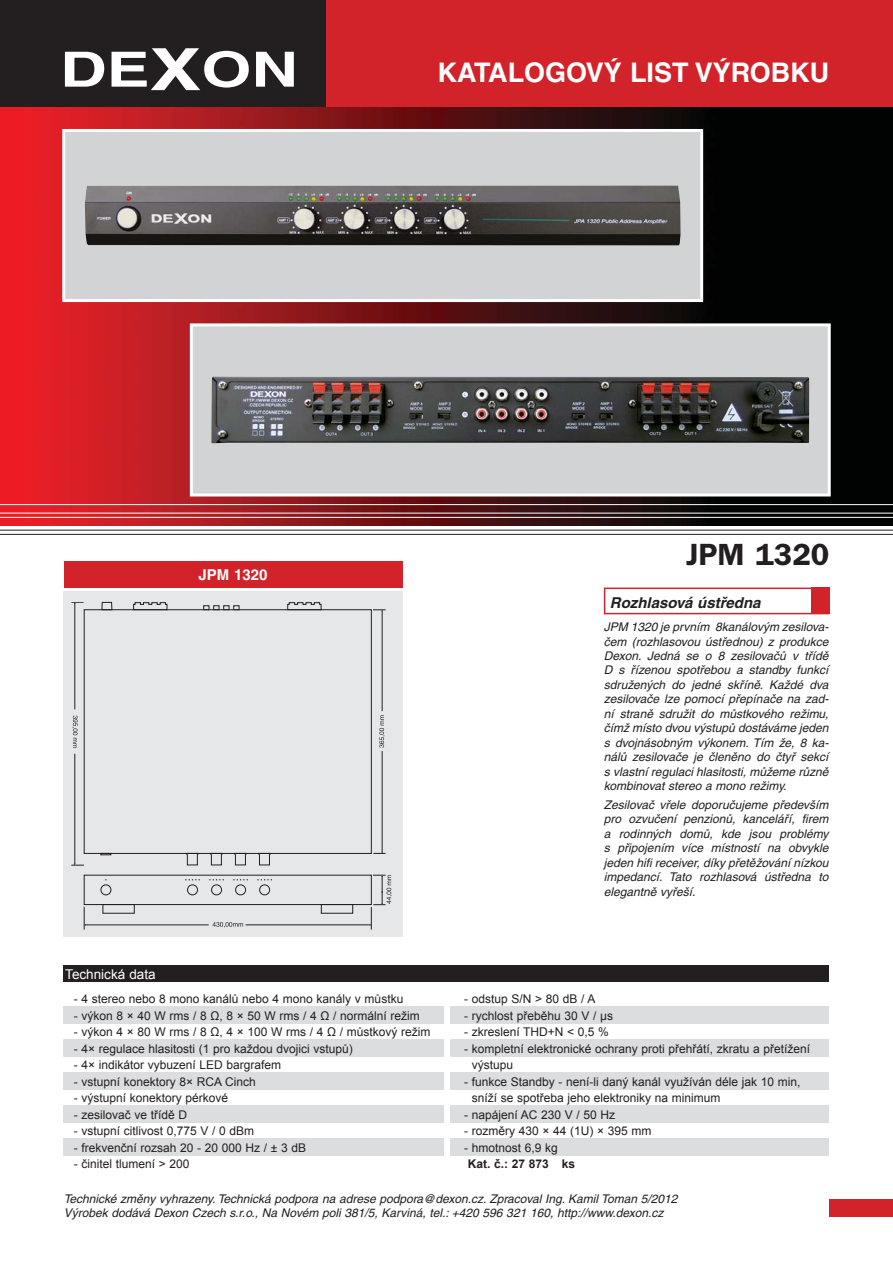
<style>
.page{position:relative;width:893px;height:1263px;background:#fff}
.page>*{position:absolute;margin:0;border:0;box-sizing:border-box;transform-origin:0 0}
.t1{font:700 30.75px "Frankfurt Gothic";color:#231f20}
.t2{font:700 27px "Helvetica CE";color:#fff}
.t3{font:italic 700 15px "Helvetica CE";color:#231f20}
.t4{font:700 15px "Helvetica CE";color:#fff}
.t5{font:13.5px "Arial";color:#fff}
.t6{font:italic 12px/14.4px "Helvetica CE";color:#231f20;text-align:justify}
.t7{font:12px/16.5px "Arial";color:#231f20}
.t8{font:700 12px "Arial";color:#231f20}
</style>
<div class="page">
<img style="left:0;top:106px;width:893px;height:120px">
<img style="left:0;top:226px;width:893px;height:113px">
<img style="left:0;top:339px;width:893px;height:63px">
<img style="left:0;top:402px;width:893px;height:123px">
<div style="left:0;top:0;width:893px;height:106px;background:#d2232a"></div>
<div style="left:0;top:0;width:326px;height:106px;background:#231f20"></div>
<svg style="left:65px;top:52px;width:39px;height:35px"></svg>
<svg style="left:112px;top:48px;width:137px;height:42px"></svg>
<svg style="left:256px;top:52px;width:38px;height:35px"></svg>
<div style="left:604px;top:588px;width:225px;height:26px;border:2px solid #d2232a"></div>
<div style="left:811px;top:588px;width:18px;height:26px;background:#d2232a"></div>
<hr style="left:0;top:504px;width:893px;height:1px;background:#fff">
<hr style="left:0;top:513px;width:893px;height:1px;background:#fff">
<hr style="left:0;top:517px;width:893px;height:1px;background:#fff">
<hr style="left:0;top:530px;width:893px;height:1px;background:#231f20">
<hr style="left:0;top:534px;width:893px;height:1px;background:#231f20">
<div style="left:64px;top:130px;width:638px;height:171px;background:#d1d3d4"></div>
<img style="left:85px;top:185px;width:595px;height:61px">
<div style="left:62px;top:129px;width:641px;height:173px;border:3px solid #fff"></div>
<div style="left:64px;top:561px;width:338px;height:27px;background:#d2232a"></div>
<div style="left:64px;top:592px;width:339px;height:345px;background:#e6e7e8"></div>
<hr style="left:85px;top:925px;width:124px;height:1px;background:#231f20">
<svg style="left:84px;top:907px;width:2px;height:23px"></svg>
<hr style="left:246px;top:925px;width:124px;height:1px;background:#231f20">
<svg style="left:213px;top:922px;width:30px;height:6px"></svg>
<hr style="left:382px;top:751px;width:1px;height:102px;background:#231f20">
<svg style="left:373px;top:852px;width:12px;height:2px"></svg>
<hr style="left:75px;top:603px;width:1px;height:106px;background:#231f20">
<svg style="left:71px;top:602px;width:13px;height:2px"></svg>
<hr style="left:382px;top:611px;width:1px;height:100px;background:#231f20">
<svg style="left:373px;top:610px;width:13px;height:1px"></svg>
<hr style="left:75px;top:754px;width:1px;height:110px;background:#231f20">
<svg style="left:71px;top:864px;width:13px;height:2px"></svg>
<svg style="left:370px;top:875px;width:22px;height:55px"></svg>
<svg style="left:379px;top:715px;width:6px;height:33px"></svg>
<svg style="left:72px;top:716px;width:6px;height:32px"></svg>
<div style="left:84px;top:875px;width:288px;height:30px;border:1px solid #231f20"></div>
<div style="left:103px;top:904px;width:31px;height:9px;border:1px solid #231f20"></div>
<div style="left:321px;top:904px;width:32px;height:9px;border:1px solid #231f20"></div>
<div style="left:101px;top:885px;width:10px;height:10px;border:1px solid #231f20;border-radius:50%"></div>
<div style="left:84px;top:609px;width:288px;height:245px;border:1px solid #231f20"></div>
<svg style="left:101px;top:853px;width:10px;height:2px"></svg>
<div style="left:187px;top:885px;width:11px;height:10px;border:1px solid #231f20;border-radius:50%"></div>
<div style="left:211px;top:885px;width:11px;height:10px;border:1px solid #231f20;border-radius:50%"></div>
<div style="left:235px;top:885px;width:11px;height:10px;border:1px solid #231f20;border-radius:50%"></div>
<div style="left:259px;top:885px;width:11px;height:10px;border:1px solid #231f20;border-radius:50%"></div>
<svg style="left:186px;top:853px;width:12px;height:12px"></svg>
<svg style="left:210px;top:853px;width:13px;height:12px"></svg>
<svg style="left:234px;top:853px;width:13px;height:12px"></svg>
<svg style="left:258px;top:853px;width:13px;height:12px"></svg>
<svg style="left:133px;top:602px;width:34px;height:8px"></svg>
<svg style="left:287px;top:602px;width:35px;height:8px"></svg>
<div style="left:102px;top:602px;width:10px;height:8px;border:1px solid #231f20"></div>
<svg style="left:203px;top:605px;width:36px;height:5px"></svg>
<div style="left:191px;top:325px;width:638px;height:170px;background:#d1d3d4"></div>
<img style="left:211px;top:377px;width:598px;height:66px">
<div style="left:190px;top:323px;width:641px;height:174px;border:3px solid #fff"></div>
<div style="left:64px;top:1006px;width:765px;height:18px;background:#dcddde"></div>
<div style="left:64px;top:1039px;width:765px;height:17px;background:#dcddde"></div>
<div style="left:64px;top:1073px;width:765px;height:17px;background:#dcddde"></div>
<div style="left:64px;top:1106px;width:765px;height:17px;background:#dcddde"></div>
<div style="left:64px;top:1139px;width:765px;height:17px;background:#dcddde"></div>
<div style="left:64px;top:965px;width:765px;height:17px;background:#231f20"></div>
<div style="left:444px;top:999px;width:6px;height:174px;background:#fff"></div>
<div style="left:829px;top:1199px;width:64px;height:17px;background:#d2232a"></div>
<h2 class="t2" style="left:437px;top:63px;width:393px">KATALOGOVÝ LIST VÝROBKU</h2>
<p class="t4" style="left:199px;top:569px;width:70px">JPM 1320</p>
<p class="t5" style="left:65px;top:966px;width:92px">Technická data</p>
<p class="t7" style="left:74px;top:991px;width:331px">- 4 stereo nebo 8 mono kanálů nebo 4 mono kanály v můstku</p>
<p class="t7" style="left:74px;top:1007px;width:348px">- výkon 8 × 40 W rms / 8 Ω, 8 × 50 W rms / 4 Ω / normální režim</p>
<p class="t7" style="left:74px;top:1024px;width:358px">- výkon 4 × 80 W rms / 8 Ω, 4 × 100 W rms / 4 Ω / můstkový režim</p>
<p class="t7" style="left:74px;top:1040px;width:281px">- 4× regulace hlasitosti (1 pro každou dvojici vstupů)</p>
<p class="t7" style="left:74px;top:1057px;width:209px">- 4× indikátor vybuzení LED bargrafem</p>
<p class="t7" style="left:74px;top:1073px;width:184px">- vstupní konektory 8× RCA Cinch</p>
<p class="t7" style="left:74px;top:1090px;width:156px">- výstupní konektory pérkové</p>
<p class="t7" style="left:74px;top:1106px;width:115px">- zesilovač ve třídě D</p>
<p class="t7" style="left:74px;top:1123px;width:182px">- vstupní citlivost 0,775 V / 0 dBm</p>
<p class="t7" style="left:74px;top:1139px;width:234px">- frekvenční rozsah 20 - 20 000 Hz / ± 3 dB</p>
<p class="t7" style="left:74px;top:1156px;width:117px">- činitel tlumení &gt; 200</p>
<h1 class="t1" style="left:686px;top:543px;width:145px">JPM 1320</h1>
<p class="t3" style="left:610px;top:598px;width:152px">Rozhlasová ústředna</p>
<p class="t6" style="left:604px;top:621px;width:227px">JPM 1320 je prvním 8kanálovým zesilova&shy;čem (rozhlasovou ústřednou) z produkce Dexon. Jedná se o 8 zesilovačů v třídě D s řízenou spotřebou a standby funkcí sdružených do jedné skříně. Každé dva zesilovače lze pomocí přepínače na zad&shy;ní straně sdružit do můstkového režimu, čímž místo dvou výstupů dostáváme jeden s dvojnásobným výkonem. Tím že, 8 ka&shy;nálů zesilovače je členěno do čtyř sekcí s vlastní regulaci hlasitosti, můžeme různě kombinovat stereo a mono režimy.</p>
<p class="t6" style="left:604px;top:799px;width:226px">Zesilovač vřele doporučujeme především pro ozvučení penzionů, kanceláří, firem a rodinných domů, kde jsou problémy s připojením více místností na obvykle jeden hifi receiver, díky přetěžování nízkou impedancí. Tato rozhlasová ústředna to elegantně vyřeší.</p>
<p class="t7" style="left:464px;top:991px;width:133px">- odstup S/N &gt; 80 dB / A</p>
<p class="t7" style="left:464px;top:1007px;width:150px">- rychlost přeběhu 30 V / μs</p>
<p class="t7" style="left:464px;top:1024px;width:146px">- zkreslení THD+N &lt; 0,5 %</p>
<p class="t7" style="left:472px;top:1040px;width:340px;text-indent:-8px">- kompletní elektronické ochrany proti přehřátí, zkratu a přetížení výstupu</p>
<p class="t7" style="left:472px;top:1073px;width:330px;text-indent:-8px">- funkce Standby - není-li daný kanál využíván déle jak 10 min, sníží se spotřeba jeho elektroniky na minimum</p>
<p class="t7" style="left:464px;top:1106px;width:153px">- napájení AC 230 V / 50 Hz</p>
<p class="t7" style="left:464px;top:1123px;width:189px">- rozměry 430 × 44 (1U) × 395 mm</p>
<p class="t7" style="left:464px;top:1139px;width:95px">- hmotnost 6,9 kg</p>
<p class="t8" style="left:468px;top:1158px;width:109px">Kat. č.: 27 873 ks</p>
<p class="t6" style="left:64px;top:1193px;width:615px">Technické změny vyhrazeny. Technická podpora na adrese podpora@dexon.cz. Zpracoval Ing. Kamil Toman 5/2012<br>Výrobek dodává Dexon Czech s.r.o., Na Novém poli 381/5, Karviná, tel.: +420 596 321 160, http://www.dexon.cz</p>
</div>
